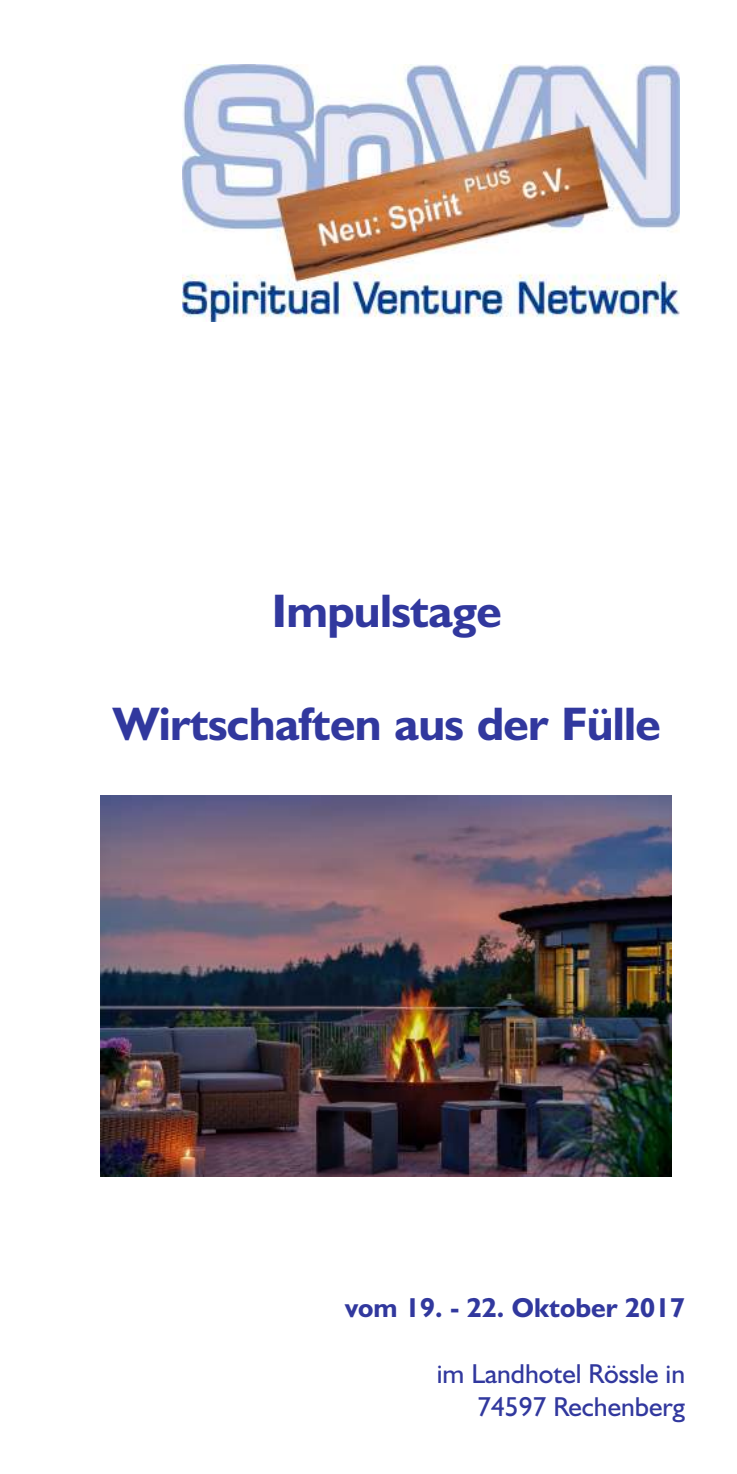
<style>
.page{position:relative;width:737px;height:1474px;background:#fff}
.page>*{position:absolute;margin:0;border:0;box-sizing:border-box;transform-origin:0 0}
.t1{font:700 47.25px "Humanist 521 BT";letter-spacing:-.015em;color:#31389e}
.t2{font:27.47px/32.7px "Humanist 521 BT";color:#31389e;text-align:right}
.t3{font:700 27.47px "Humanist 521 BT";color:#31389e}
</style>
<div class="page">
<img style="left:182px;top:64px;width:497px;height:258px">
<img style="left:101px;top:795px;width:570px;height:381px">
<h1 class="t1" style="left:272px;top:591px;width:231px">Impulstage</h1>
<h1 class="t1" style="left:113px;top:704px;width:549px">Wirtschaften aus der Fülle</h1>
<p class="t3" style="left:345px;top:1296px;width:341px">vom 19. - 22. Oktober 2017</p>
<p class="t2" style="left:437px;top:1359px;width:250px">im Landhotel Rössle in<br>74597 Rechenberg</p>
</div>
